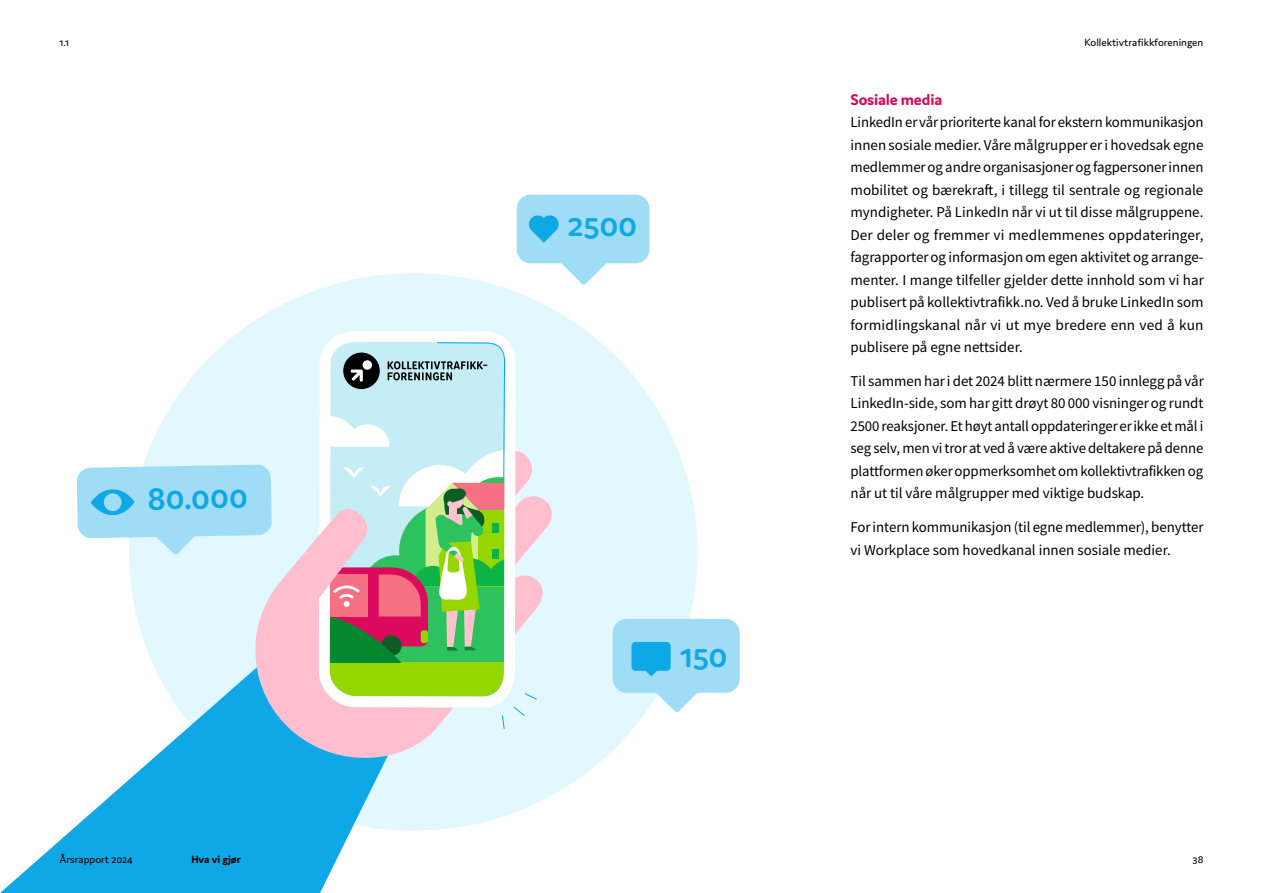
<style>
.page{position:relative;width:1263px;height:893px;background:#fff}
.page>*{position:absolute;margin:0;border:0;box-sizing:border-box;transform-origin:0 0}
.t1{font:600 36px "Domus";letter-spacing:-.005em;color:#0fa8e6}
.t2{font:700 16.5px "Domus";letter-spacing:-.01em;color:#db0a5b}
.t3{font:15px/22.5px "Source Sans Variable";color:#000;text-align:justify}
.t4{font:11.25px "Domus";color:#000}
.t5{font:700 11.25px "Domus";color:#000}
</style>
<div class="page">
<div style="left:129px;top:273px;width:568px;height:558px;background:#e3f7ff;border-radius:50%"></div>
<svg style="left:0;top:667px;width:389px;height:226px;fill:#0fa8e6"></svg>
<svg style="left:242px;top:451px;width:310px;height:319px"></svg>
<svg style="left:501px;top:692px;width:37px;height:38px"></svg>
<svg style="left:319px;top:331px;width:197px;height:376px;background:#d2ea96"></svg>
<svg style="left:77px;top:342px;width:430px;height:321px"></svg>
<div style="left:613px;top:619px;width:127px;height:74px;background:#9fdcf5;border-radius:14px"></div>
<svg style="left:652px;top:692px;width:48px;height:20px"></svg>
<div style="left:631px;top:642px;width:40px;height:29px;background:#0fa8e6;border-radius:4px"></div>
<svg style="left:644px;top:670px;width:14px;height:6px"></svg>
<div style="left:517px;top:195px;width:132px;height:68px;background:#9fdcf5;border-radius:14px"></div>
<svg style="left:559px;top:263px;width:48px;height:22px"></svg>
<svg style="left:529px;top:215px;width:30px;height:28px"></svg>
<p class="t4" style="left:60px;top:36px;width:11px">1.1</p>
<h1 class="t1" style="left:147px;top:478px;width:102px;rotate:-1deg">80.000</h1>
<h1 class="t1" style="left:568px;top:205px;width:71px">2500</h1>
<h1 class="t1" style="left:680px;top:635px;width:49px">150</h1>
<p class="t4" style="left:1084px;top:36px;width:121px">Kollektivtrafikkforeningen</p>
<p class="t2" style="left:850px;top:90px;width:93px">Sosiale media</p>
<p class="t3" style="left:850px;top:111px;width:355px">LinkedIn er vår prioriterte kanal for ekstern kommunikasjon innen sosiale medier. Våre målgrupper er i hovedsak egne medlemmer og andre organisasjoner og fagpersoner innen mobilitet og bærekraft, i tillegg til sentrale og regionale myndigheter. På LinkedIn når vi ut til disse målgruppene.<br>Der deler og fremmer vi medlemmenes oppdateringer, fagrapporter og informasjon om egen aktivitet og arrange&shy;menter. I mange tilfeller gjelder dette innhold som vi har publisert på kollektivtrafikk.no. Ved å bruke LinkedIn som formidlingskanal når vi ut mye bredere enn ved å kun publisere på egne nettsider.</p>
<p class="t3" style="left:850px;top:370px;width:355px">Til sammen har i det 2024 blitt nærmere 150 innlegg på vår LinkedIn-side, som har gitt drøyt 80 000 visninger og rundt 2500 reaksjoner. Et høyt antall oppdateringer er ikke et mål i seg selv, men vi tror at ved å være aktive deltakere på denne plattformen øker oppmerksomhet om kollektivtrafikken og når ut til våre målgrupper med viktige budskap.</p>
<p class="t3" style="left:850px;top:516px;width:355px">For intern kommunikasjon (til egne medlemmer), benytter vi Workplace som hovedkanal innen sosiale medier.</p>
<p class="t4" style="left:60px;top:853px;width:75px">Årsrapport 2024</p>
<p class="t5" style="left:191px;top:853px;width:51px">Hva vi gjør</p>
<p class="t4" style="left:1192px;top:853px;width:12px">38</p>
</div>
